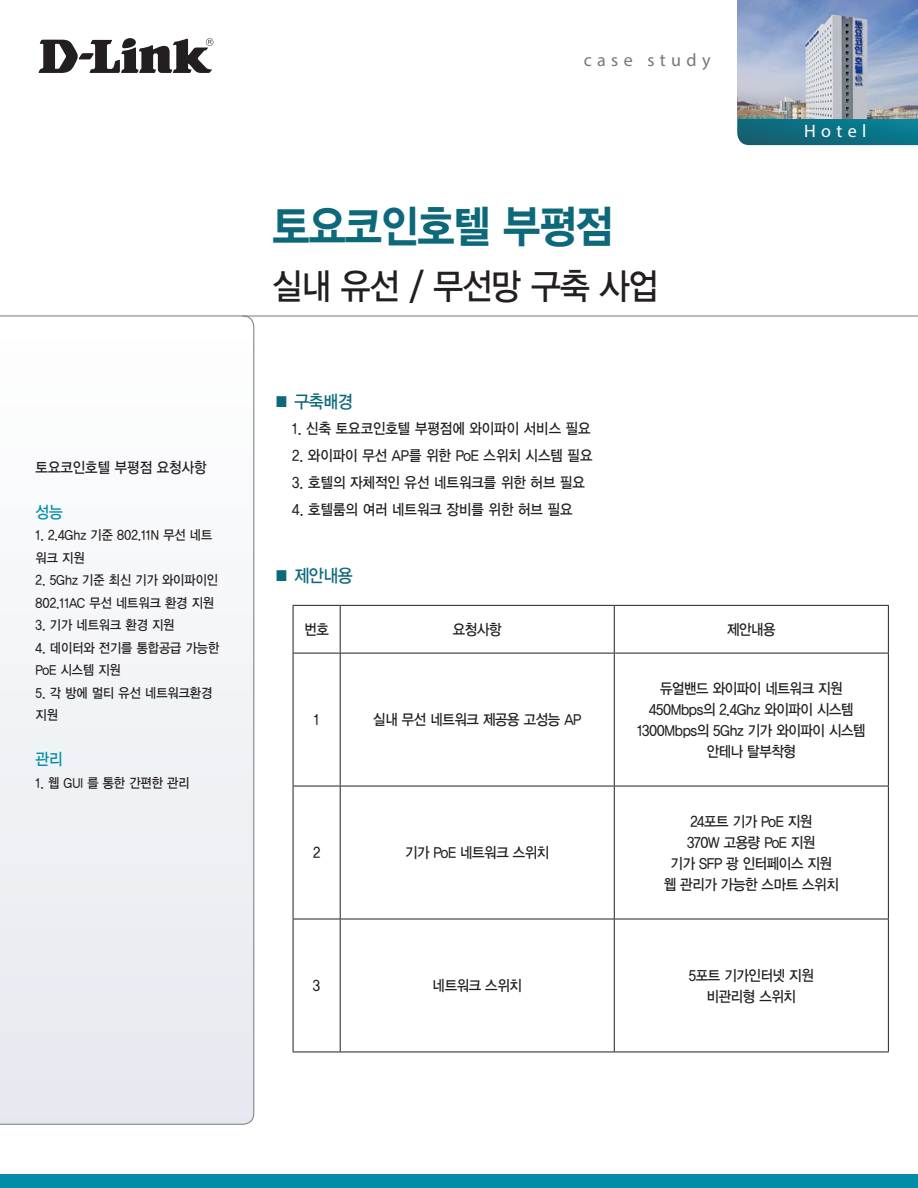
<style>
.page{position:relative;width:918px;height:1188px;background:#fff}
.page>*{position:absolute;margin:0;border:0;box-sizing:border-box;transform-origin:0 0}
.Main_Head{font:45px "YDIYGO150";letter-spacing:-.025em;color:#0d687a;scale:.9 1}
.Main_Subhead{font:36px "YDIYGO130";letter-spacing:-.025em;color:#231f20;scale:.9 1}
.t1{font:18px "YDIYGO130";letter-spacing:-.025em;color:#0d687a;scale:.9 1}
.t2{font:18px "Myriad Pro";letter-spacing:.3em;color:#74787d}
.t3{font:18px "Myriad Pro";letter-spacing:.3em;color:#fff}
.Sidebard_Body{font:16.5px "YDIYGO130";color:#008da8;scale:.9 1}
.Sidebard_Body-2{font:15px "YDIYGO130";letter-spacing:-.025em;color:#231f20;scale:.9 1}
.Sidebard_Body-3{font:15px "YDIYGO130";color:#231f20;scale:.9 1}
.Sidebard_Body-4{font:13.5px "YDIYGO130";color:#231f20;scale:.9 1}
</style>
<div class="page">
<svg style="left:0;top:316px;width:254px;height:809px"></svg>
<hr style="left:242px;top:316px;width:676px;height:1px;background:#74787d">
<svg style="left:38px;top:38px;width:175px;height:35px"></svg>
<div style="left:0;top:1174px;width:918px;height:14px;background:#008da8"></div>
<hr style="left:293px;top:605px;width:47px;height:1px;background:#231f20">
<hr style="left:293px;top:606px;width:1px;height:47px;background:#231f20">
<hr style="left:340px;top:605px;width:274px;height:1px;background:#231f20">
<hr style="left:340px;top:606px;width:1px;height:47px;background:#231f20">
<hr style="left:614px;top:605px;width:275px;height:1px;background:#231f20">
<hr style="left:614px;top:606px;width:1px;height:47px;background:#231f20">
<hr style="left:888px;top:606px;width:1px;height:47px;background:#231f20">
<hr style="left:293px;top:653px;width:47px;height:1px;background:#231f20">
<hr style="left:293px;top:653px;width:1px;height:133px;background:#231f20">
<hr style="left:340px;top:653px;width:274px;height:1px;background:#231f20">
<hr style="left:340px;top:653px;width:1px;height:133px;background:#231f20">
<hr style="left:614px;top:653px;width:275px;height:1px;background:#231f20">
<hr style="left:614px;top:653px;width:1px;height:133px;background:#231f20">
<hr style="left:888px;top:653px;width:1px;height:133px;background:#231f20">
<hr style="left:293px;top:786px;width:47px;height:1px;background:#231f20">
<hr style="left:293px;top:786px;width:1px;height:133px;background:#231f20">
<hr style="left:340px;top:786px;width:274px;height:1px;background:#231f20">
<hr style="left:340px;top:786px;width:1px;height:133px;background:#231f20">
<hr style="left:614px;top:786px;width:275px;height:1px;background:#231f20">
<hr style="left:614px;top:786px;width:1px;height:133px;background:#231f20">
<hr style="left:888px;top:786px;width:1px;height:133px;background:#231f20">
<hr style="left:293px;top:919px;width:47px;height:1px;background:#231f20">
<hr style="left:293px;top:919px;width:1px;height:133px;background:#231f20">
<hr style="left:340px;top:919px;width:274px;height:1px;background:#231f20">
<hr style="left:340px;top:919px;width:1px;height:133px;background:#231f20">
<hr style="left:614px;top:919px;width:275px;height:1px;background:#231f20">
<hr style="left:614px;top:919px;width:1px;height:133px;background:#231f20">
<hr style="left:888px;top:919px;width:1px;height:133px;background:#231f20">
<hr style="left:293px;top:1052px;width:47px;height:1px;background:#231f20">
<hr style="left:340px;top:1052px;width:274px;height:1px;background:#231f20">
<hr style="left:614px;top:1052px;width:275px;height:1px;background:#231f20">
<svg style="left:737px;top:119px;width:181px;height:26px"></svg>
<img style="left:737px;top:0;width:181px;height:119px">
<p class="Sidebard_Body-3" style="left:36px;top:459px;width:191px">토요코인호텔 부평점 요청사항</p>
<p class="Sidebard_Body" style="left:36px;top:503px;width:32px">성능</p>
<p class="Sidebard_Body-4" style="left:36px;top:528px;width:198px">1. 2.4Ghz 기준 802.11N 무선 네트</p>
<p class="Sidebard_Body-4" style="left:36px;top:550px;width:56px">워크 지원</p>
<p class="Sidebard_Body-4" style="left:36px;top:573px;width:204px">2. 5Ghz 기준 최신 기가 와이파이인</p>
<p class="Sidebard_Body-4" style="left:36px;top:595px;width:200px">802.11AC 무선 네트워크 환경 지원</p>
<p class="Sidebard_Body-4" style="left:36px;top:618px;width:156px">3. 기가 네트워크 환경 지원</p>
<p class="Sidebard_Body-4" style="left:36px;top:640px;width:205px">4. 데이터와 전기를 통합공급 가능한</p>
<p class="Sidebard_Body-4" style="left:36px;top:663px;width:96px">PoE 시스템 지원</p>
<p class="Sidebard_Body-4" style="left:36px;top:685px;width:198px">5. 각 방에 멀티 유선 네트워크환경</p>
<p class="Sidebard_Body-4" style="left:36px;top:708px;width:26px">지원</p>
<p class="Sidebard_Body" style="left:36px;top:750px;width:32px">관리</p>
<p class="Sidebard_Body-4" style="left:36px;top:775px;width:172px">1. 웹 GUI 를 통한 간편한 관리</p>
<p class="t2" style="left:584px;top:48px;width:128px">case study</p>
<p class="Main_Head" style="left:272px;top:203px;width:380px">토요코인호텔 부평점</p>
<p class="Main_Subhead" style="left:272px;top:266px;width:430px">실내 유선 / 무선망 구축 사업</p>
<p class="t3" style="left:804px;top:120px;width:64px">Hotel</p>
<p class="t1" style="left:273px;top:391px;width:90px">■ 구축배경</p>
<p class="Sidebard_Body-3" style="left:292px;top:420px;width:333px">1. 신축 토요코인호텔 부평점에 와이파이 서비스 필요</p>
<p class="Sidebard_Body-3" style="left:292px;top:447px;width:335px">2. 와이파이 무선 AP를 위한 PoE 스위치 시스템 필요</p>
<p class="Sidebard_Body-3" style="left:292px;top:474px;width:327px">3. 호텔의 자체적인 유선 네트워크를 위한 허브 필요</p>
<p class="Sidebard_Body-3" style="left:292px;top:501px;width:313px">4. 호텔룸의 여러 네트워크 장비를 위한 허브 필요</p>
<p class="t1" style="left:273px;top:565px;width:90px">■ 제안내용</p>
<p class="Sidebard_Body-2" style="left:304px;top:621px;width:29px">번호</p>
<p class="Sidebard_Body-2" style="left:453px;top:621px;width:56px">요청사항</p>
<p class="Sidebard_Body-2" style="left:727px;top:621px;width:56px">제안내용</p>
<p class="Sidebard_Body-2" style="left:314px;top:712px;width:7px">1</p>
<p class="Sidebard_Body-2" style="left:373px;top:712px;width:232px">실내 무선 네트워크 제공용 고성능 AP</p>
<p class="Sidebard_Body-2" style="left:313px;top:845px;width:9px">2</p>
<p class="Sidebard_Body-2" style="left:405px;top:845px;width:162px">기가 PoE 네트워크 스위치</p>
<p class="Sidebard_Body-2" style="left:313px;top:978px;width:10px">3</p>
<p class="Sidebard_Body-2" style="left:433px;top:978px;width:101px">네트워크 스위치</p>
<p class="Sidebard_Body-2" style="left:660px;top:680px;width:204px">듀얼밴드 와이파이 네트워크 지원</p>
<p class="Sidebard_Body-2" style="left:649px;top:701px;width:229px">450Mbps의 2.4Ghz 와이파이 시스템</p>
<p class="Sidebard_Body-2" style="left:637px;top:722px;width:256px">1300Mbps의 5Ghz 기가 와이파이 시스템</p>
<p class="Sidebard_Body-2" style="left:707px;top:743px;width:101px">안테나 탈부착형</p>
<p class="Sidebard_Body-2" style="left:690px;top:813px;width:137px">24포트 기가 PoE 지원</p>
<p class="Sidebard_Body-2" style="left:687px;top:834px;width:144px">370W 고용량 PoE 지원</p>
<p class="Sidebard_Body-2" style="left:671px;top:855px;width:181px">기가 SFP 광 인터페이스 지원</p>
<p class="Sidebard_Body-2" style="left:664px;top:876px;width:196px">웹 관리가 가능한 스마트 스위치</p>
<p class="Sidebard_Body-2" style="left:689px;top:967px;width:140px">5포트 기가인터넷 지원</p>
<p class="Sidebard_Body-2" style="left:707px;top:988px;width:101px">비관리형 스위치</p>
</div>
